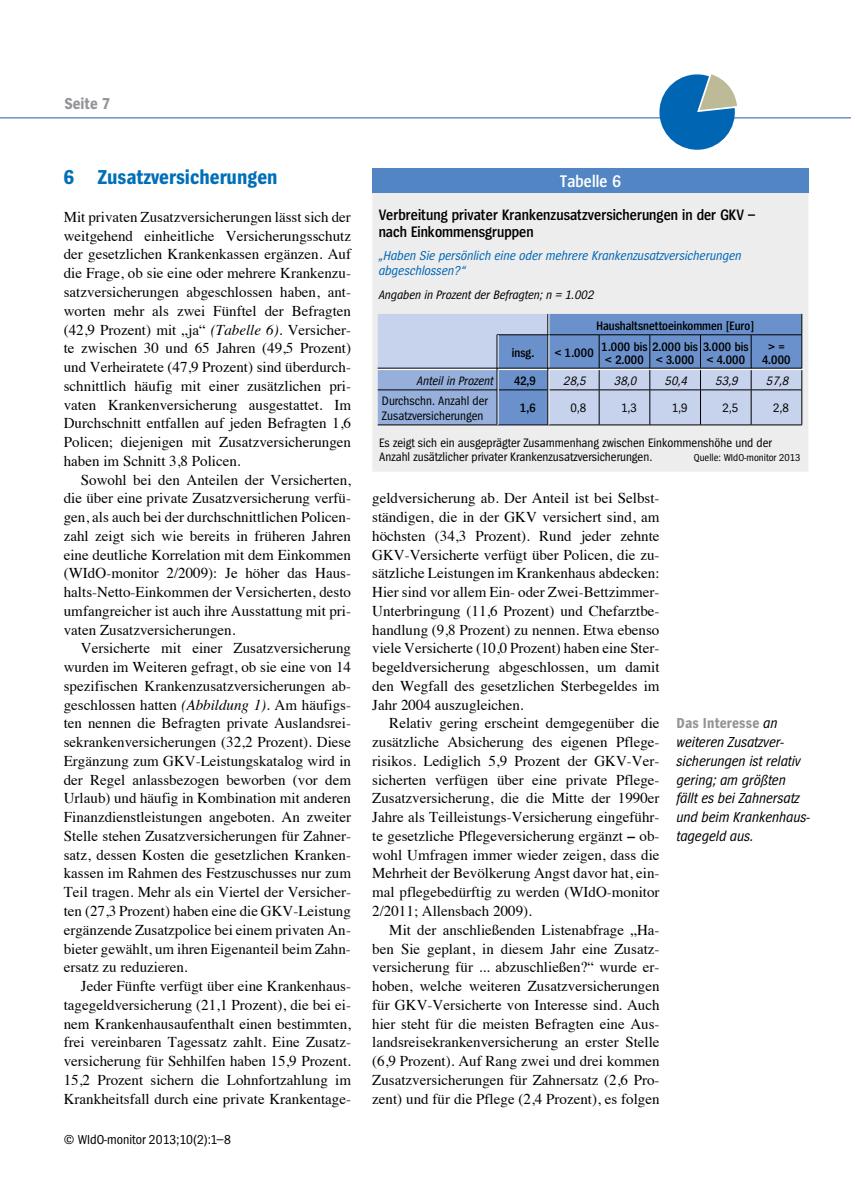
<style>
.page{position:relative;width:851px;height:1191px;background:#fff}
.page>*{position:absolute;margin:0;border:0;box-sizing:border-box;transform-origin:0 0}
.t1{font:700 21px "Spiegel Cd";color:#006fb8}
.t2{font:600 17.55px "Spiegel Cd";letter-spacing:.01em;color:#fff}
.t3{font:700 16.5px "Spiegel Cd";color:#939598}
.t4{font:600 15.75px/17.2px "Spiegel Cd";color:#000}
.t5{font:15px/18.8px "Times";color:#000;text-align:justify}
.t6{font:italic 15px/18.8px "Spiegel Cd";color:#000}
.t7{font:italic 13.5px/15px "Spiegel Cd";color:#0066b3}
.t8{font:13.5px "Spiegel Cd";color:#000}
.t9{font:12.75px/14.2px "Spiegel Cd";color:#000}
.t10{font:600 12.75px/13.5px "Spiegel Cd";color:#000}
.t11{font:italic 12.75px "Spiegel Cd";color:#000}
.t12{font:10.5px "Spiegel Cd";color:#000}
.s1{font-style:italic}
.s2{font-weight:700}
.s3{font-weight:700;font-style:normal;color:#939598}
</style>
<div class="page">
<hr style="left:0;top:117px;width:850px;height:2px;background:#6a91cb">
<svg style="left:659px;top:74px;width:78px;height:76px"></svg>
<div style="left:372px;top:169px;width:436px;height:303px;background:#ededee"></div>
<div style="left:372px;top:168px;width:436px;height:24px;background:#5285c4"></div>
<hr style="left:377px;top:425px;width:120px;height:1px;background:#000">
<hr style="left:548px;top:425px;width:51px;height:1px;background:#000">
<hr style="left:599px;top:425px;width:50px;height:1px;background:#000">
<hr style="left:649px;top:425px;width:51px;height:1px;background:#000">
<hr style="left:700px;top:425px;width:51px;height:1px;background:#000">
<hr style="left:751px;top:425px;width:50px;height:1px;background:#000">
<hr style="left:497px;top:425px;width:51px;height:1px;background:#000">
<svg style="left:377px;top:314px;width:425px;height:111px"></svg>
<hr style="left:649px;top:390px;width:1px;height:35px;background:#000">
<hr style="left:377px;top:368px;width:424px;height:1px;background:#000">
<hr style="left:496px;top:334px;width:1px;height:90px;background:#000">
<hr style="left:547px;top:314px;width:1px;height:111px;background:#000">
<p class="t3" style="left:64px;top:95px;width:47px">Seite 7</p>
<h1 class="t1" style="left:64px;top:167px;width:215px">6 Zusatzversicherungen</h1>
<p class="t5" style="left:64px;top:206px;width:289px">Mit privaten Zusatzversicherungen lässt sich der weitgehend einheitliche Versicherungsschutz der gesetzlichen Krankenkassen ergänzen. Auf die Frage, ob sie eine oder mehrere Krankenzu&shy;satzversicherungen abgeschlossen haben, ant&shy;worten mehr als zwei Fünftel der Befragten (42,9 Prozent) mit „ja“ <span class="s1">(Tabelle 6)</span>. Versicher&shy;te zwischen 30 und 65 Jahren (49,5 Prozent) und Verheiratete (47,9 Prozent) sind überdurch&shy;schnittlich häufig mit einer zusätzlichen pri&shy;vaten Krankenversicherung ausgestattet. Im Durchschnitt entfallen auf jeden Befragten 1,6<br>Policen; diejenigen mit Zusatzversicherungen haben im Schnitt 3,8 Policen.</p>
<p class="t5" style="left:64px;top:469px;width:289px;text-indent:17px">Sowohl bei den Anteilen der Versicherten, die über eine private Zusatzversicherung verfü&shy;gen, als auch bei der durchschnittlichen Policen&shy;zahl zeigt sich wie bereits in früheren Jahren eine deutliche Korrelation mit dem Einkommen (WIdO-monitor 2/2009): Je höher das Haus&shy;halts-Netto-Einkommen der Versicherten, desto umfangreicher ist auch ihre Ausstattung mit pri&shy;vaten Zusatzversicherungen.</p>
<p class="t5" style="left:64px;top:637px;width:289px;text-indent:17px">Versicherte mit einer Zusatzversicherung wurden im Weiteren gefragt, ob sie eine von 14 spezifischen Krankenzusatzversicherungen ab&shy;geschlossen hatten <span class="s1">(Abbildung 1)</span>. Am häufigs&shy;ten nennen die Befragten private Auslandsrei&shy;sekrankenversicherungen (32,2 Prozent). Diese Ergänzung zum GKV-Leistungskatalog wird in der Regel anlassbezogen beworben (vor dem Urlaub) und häufig in Kombination mit anderen Finanzdienstleistungen angeboten. An zweiter Stelle stehen Zusatzversicherungen für Zahner&shy;satz, dessen Kosten die gesetzlichen Kranken&shy;kassen im Rahmen des Festzuschusses nur zum Teil tragen. Mehr als ein Viertel der Versicher&shy;ten (27,3 Prozent) haben eine die GKV-Leistung ergänzende Zusatzpolice bei einem privaten An&shy;bieter gewählt, um ihren Eigenanteil beim Zahn&shy;ersatz zu reduzieren.</p>
<p class="t5" style="left:64px;top:975px;width:289px;text-indent:17px">Jeder Fünfte verfügt über eine Krankenhaus&shy;tagegeldversicherung (21,1 Prozent), die bei ei&shy;nem Krankenhausaufenthalt einen bestimmten, frei vereinbaren Tagessatz zahlt. Eine Zusatz&shy;versicherung für Sehhilfen haben 15,9 Prozent.<br>15,2 Prozent sichern die Lohnfortzahlung im Krankheitsfall durch eine private Krankentage-</p>
<p class="t8" style="left:64px;top:1132px;width:168px">© WIdO-monitor 2013;10(2):1–8</p>
<p class="t2" style="left:559px;top:172px;width:63px">Tabelle 6</p>
<p class="t4" style="left:378px;top:206px;width:378px">Verbreitung privater Krankenzusatzversicherungen in der GKV – nach Einkommensgruppen</p>
<p class="t7" style="left:378px;top:249px;width:364px">„Haben Sie persönlich eine oder mehrere Krankenzusatzversicherungen abgeschlossen?“</p>
<p class="t11" style="left:378px;top:288px;width:217px">Angaben in Prozent der Befragten; n = 1.002</p>
<p class="t10" style="left:596px;top:319px;width:159px">Haushaltsnettoeinkommen [Euro]</p>
<p class="t10" style="left:512px;top:347px;width:24px">insg.</p>
<p class="t10" style="left:554px;top:347px;width:41px">&lt; 1.000</p>
<p class="t10" style="left:601px;top:340px;width:148px">1.000 bis 2.000 bis 3.000 bis &lt; 2.000</p>
<p class="t10" style="left:655px;top:353px;width:40px">&lt; 3.000</p>
<p class="t10" style="left:706px;top:353px;width:40px">&lt; 4.000</p>
<p class="t10" style="left:762px;top:340px;width:30px;text-align:center">&gt; =<br>4.000</p>
<p class="t11" style="left:416px;top:374px;width:78px">Anteil in Prozent</p>
<p class="t10" style="left:514px;top:374px;width:23px">42,9</p>
<p class="t11" style="left:563px;top:374px;width:24px">28,5</p>
<p class="t11" style="left:614px;top:374px;width:24px">38,0</p>
<p class="t11" style="left:665px;top:374px;width:24px">50,4</p>
<p class="t11" style="left:715px;top:374px;width:24px">53,9</p>
<p class="t11" style="left:766px;top:374px;width:24px">57,8</p>
<p class="t9" style="left:382px;top:393px;width:107px;line-height:15px">Durchschn. Anzahl der<br>Zusatzversicherungen</p>
<p class="t10" style="left:520px;top:402px;width:17px">1,6</p>
<p class="t9" style="left:570px;top:401px;width:18px">0,8</p>
<p class="t9" style="left:621px;top:401px;width:18px">1,3</p>
<p class="t9" style="left:671px;top:401px;width:18px">1,9</p>
<p class="t9" style="left:722px;top:401px;width:18px">2,5</p>
<p class="t9" style="left:772px;top:401px;width:18px">2,8</p>
<p class="t9" style="left:379px;top:435px;width:394px">Es zeigt sich ein ausgeprägter Zusammenhang zwischen Einkommenshöhe und der<br>Anzahl zusätzlicher privater Krankenzusatzversicherungen.</p>
<p class="t12" style="left:693px;top:452px;width:108px">Quelle: WIdO-monitor 2013</p>
<p class="t5" style="left:372px;top:487px;width:289px">geldversicherung ab. Der Anteil ist bei Selbst&shy;ständigen, die in der GKV versichert sind, am höchsten (34,3 Prozent). Rund jeder zehnte GKV-Versicherte verfügt über Policen, die zu&shy;sätzliche Leistungen im Krankenhaus abdecken:<br>Hier sind vor allem Ein- oder Zwei-Bettzimmer-Unterbringung (11,6 Prozent) und Chefarztbe&shy;handlung (9,8 Prozent) zu nennen. Etwa ebenso viele Versicherte (10,0 Prozent) haben eine Ster&shy;begeldversicherung abgeschlossen, um damit den Wegfall des gesetzlichen Sterbegeldes im Jahr 2004 auszugleichen.</p>
<p class="t5" style="left:372px;top:712px;width:289px;text-indent:17px">Relativ gering erscheint demgegenüber die zusätzliche Absicherung des eigenen Pflege&shy;risikos. Lediglich 5,9 Prozent der GKV-Ver&shy;sicherten verfügen über eine private Pflege-Zusatzversicherung, die die Mitte der 1990er Jahre als Teilleistungs-Versicherung eingeführ&shy;te gesetzliche Pflegeversicherung ergänzt <span class="s2">–</span> ob&shy;wohl Umfragen immer wieder zeigen, dass die Mehrheit der Bevölkerung Angst davor hat, ein&shy;mal pflegebedürftig zu werden (WIdO-monitor 2/2011; Allensbach 2009).</p>
<p class="t5" style="left:372px;top:919px;width:289px;text-indent:17px">Mit der anschließenden Listenabfrage „Ha&shy;ben Sie geplant, in diesem Jahr eine Zusatz&shy;versicherung für ... abzuschließen?“ wurde er&shy;hoben, welche weiteren Zusatzversicherungen für GKV-Versicherte von Interesse sind. Auch hier steht für die meisten Befragten eine Aus&shy;landsreisekrankenversicherung an erster Stelle (6,9 Prozent). Auf Rang zwei und drei kommen Zusatzversicherungen für Zahnersatz (2,6 Pro&shy;zent) und für die Pflege (2,4 Prozent), es folgen</p>
<p class="t6" style="left:676px;top:714px;width:135px"><span class="s3">Das Interesse</span> an weiteren Zusatzver&shy;sicherungen ist relativ gering; am größten fällt es bei Zahnersatz und beim Krankenhaus&shy;tagegeld aus.</p>
</div>
